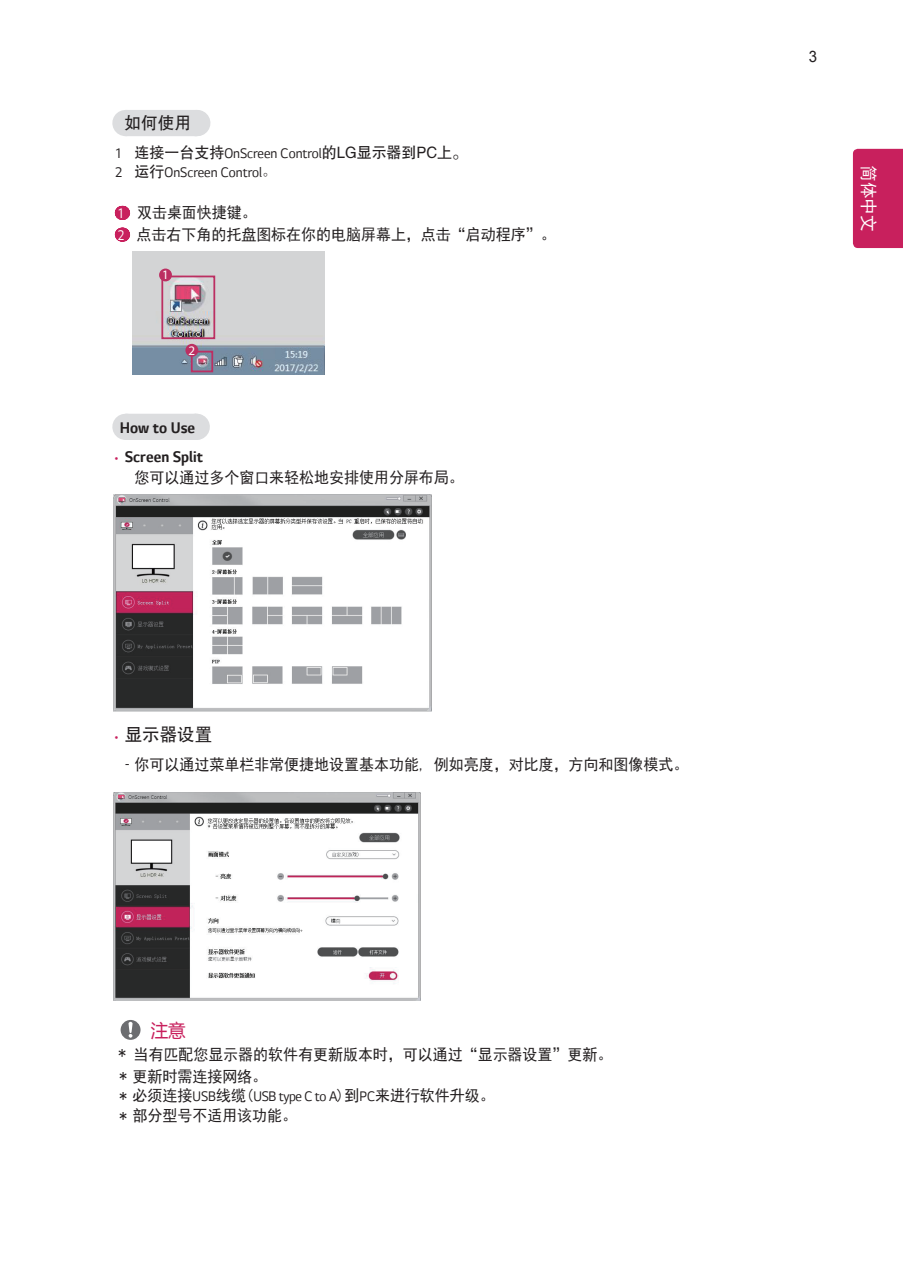
<style>
.page{position:relative;width:903px;height:1275px;background:#fff}
.page>*{position:absolute;margin:0;border:0;box-sizing:border-box;transform-origin:0 0}
.t1{font:18.38px "FZHTK GBK1 0";color:#231f20;scale:.95 1}
.t2{font:18.38px "Microsoft Ya Hei";color:#c8205d;scale:.95 1}
.t3{font:700 17.5px "LG Smart";color:#231f20;scale:.95 1}
.t4{font:17.5px "Sim Hei";color:#fff;scale:.95 1}
.t5{font:17.5px "FZHTK GBK1 0";color:#231f20;scale:.95 1}
.t6{font:15.75px/21.7px "Sim Hei";color:#231f20;scale:.95 1}
.t7{font:15.75px "FZHTK GBK1 0";color:#231f20;scale:.95 1}
.t8{font:15.75px "LG Smart";color:#231f20;scale:.95 1}
.t9{font:15.75px "Arial";color:#231f20;scale:.95 1}
.t10{font:13.12px "Myriad";color:#fff}
.t11{font:12.95px "Myriad";color:#fff}
.s1{font-family:"LG Smart"}
.s2{font-family:"FZHTK GBK1 0"}
.s3{font-family:"Adobe Song Std";font-weight:300}
.s4{font-family:"LG Smart";color:#fff}
.s5{font-weight:400;font-size:14px;color:#c8205d}
.s6{font-family:"LG Smart";font-size:14px;color:#c8205d}
</style>
<div class="page">
<div style="left:853px;top:149px;width:50px;height:99px;background:#c8205d"></div>
<img style="left:132px;top:252px;width:192px;height:122px">
<div style="left:125px;top:110px;width:71px;height:26px;background:#dcdddf"></div>
<svg style="left:124px;top:110px;width:1px;height:26px"></svg>
<svg style="left:196px;top:110px;width:2px;height:26px"></svg>
<svg style="left:122px;top:206px;width:1px;height:14px"></svg>
<svg style="left:122px;top:228px;width:1px;height:14px"></svg>
<div style="left:125px;top:414px;width:71px;height:26px;background:#dcdddf"></div>
<svg style="left:124px;top:414px;width:1px;height:26px"></svg>
<svg style="left:196px;top:414px;width:2px;height:26px"></svg>
<div style="left:161px;top:276px;width:54px;height:63px;border:2px solid #bc2f62"></div>
<div style="left:159px;top:269px;width:13px;height:12px;background:#bc2f62;border-radius:50%"></div>
<div style="left:191px;top:351px;width:22px;height:21px;border:2px solid #bc2f62"></div>
<div style="left:185px;top:344px;width:13px;height:13px;background:#bc2f62;border-radius:50%"></div>
<svg style="left:121px;top:1020px;width:20px;height:20px"></svg>
<img style="left:114px;top:495px;width:317px;height:216px">
<img style="left:113px;top:792px;width:308px;height:209px">
<p class="t5" style="left:125px;top:113px;width:71px">如何使用</p>
<p class="t7" style="left:115px;top:144px;width:372px"><span class="s1">1</span> 连接一台支持<span class="s1">OnScreen Control</span>的LG显示器到PC上。</p>
<p class="t8" style="left:115px;top:164px;width:172px">2 <span class="s2">运行</span>OnScreen Control<span class="s3">。</span></p>
<p class="t6" style="left:118px;top:202px;width:463px"><span class="s4">1</span> 双击桌面快捷键。<br><span class="s4">2</span> 点击右下角的托盘图标在你的电脑屏幕上，点击“启动程序”。</p>
<p class="t11" style="left:162px;top:268px;width:8px">1</p>
<p class="t10" style="left:188px;top:344px;width:8px">2</p>
<p class="t3" style="left:120px;top:418px;width:81px">How to Use</p>
<p class="t3" style="left:115px;top:447px;width:94px"><span class="s5">•</span> Screen Split</p>
<p class="t6" style="left:135px;top:467px;width:348px"><span class="s1">-</span>您可以通过多个窗口来轻松地安排使用分屏布局。</p>
<p class="t1" style="left:115px;top:724px;width:104px"><span class="s6">•</span> 显示器设置</p>
<p class="t6" style="left:125px;top:754px;width:595px"><sup>-</sup> 你可以通过菜单栏非常便捷地设置基本功能, 例如亮度，对比度，方向和图像模式。</p>
<p class="t2" style="left:151px;top:1018px;width:38px">注意</p>
<p class="t6" style="left:119px;top:1044px;width:521px;line-height:21.2px">* 当有匹配您显示器的软件有更新版本时，可以通过“显示器设置”更新。* 更新时需连接网络。</p>
<p class="t6" style="left:119px;top:1105px;width:189px">* 部分型号不适用该功能。</p>
<p class="t6" style="left:133px;top:1084px;width:383px">必须连接<span class="s1">USB</span>线缆(<span class="s1">USB type C to A</span>)到<span class="s1">PC</span>来进行软件升级。</p>
<p class="t6" style="left:119px;top:1087px;width:9px">*</p>
<p class="t9" style="left:809px;top:46px;width:10px">3</p>
<p class="t4" style="left:877px;top:165px;width:71px;rotate:90deg">简体中文</p>
</div>
